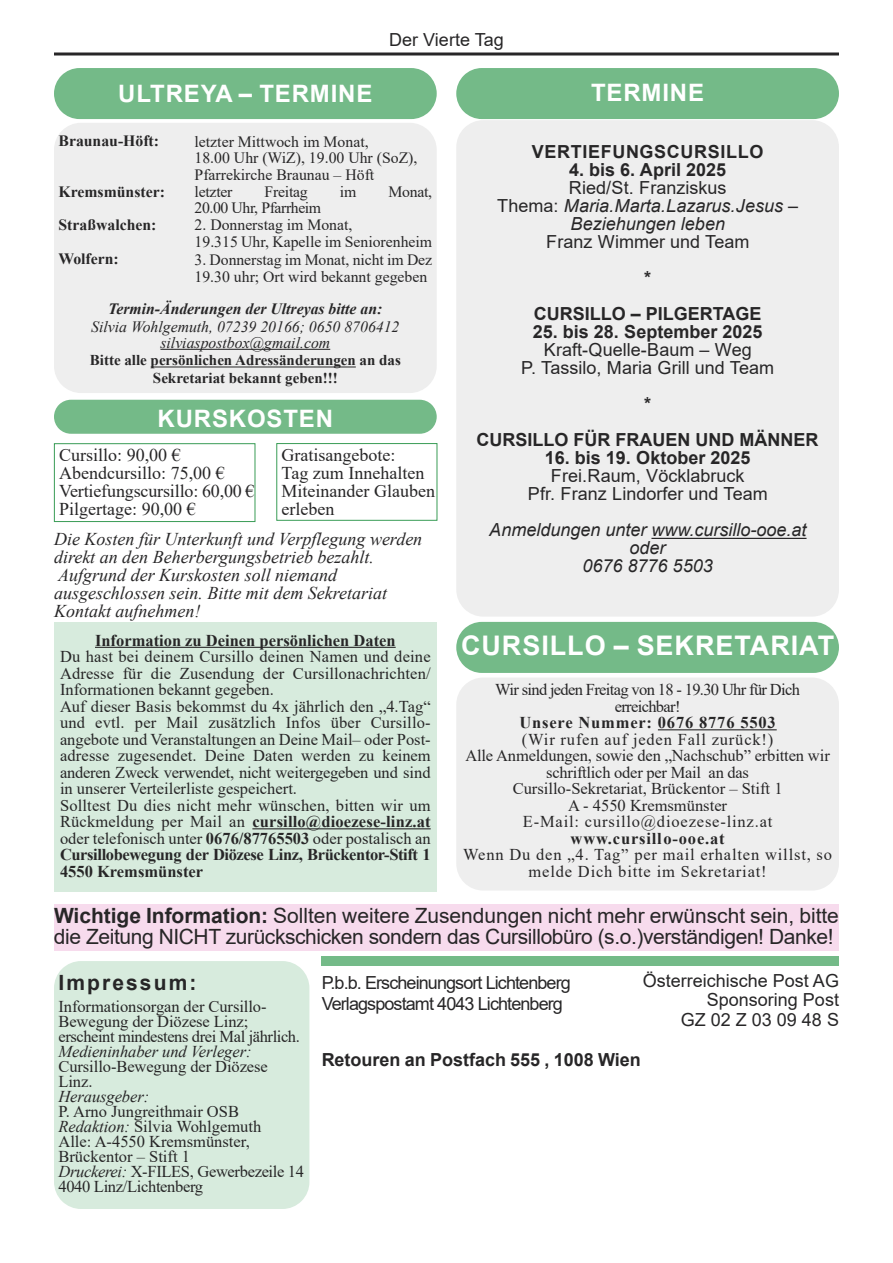
<style>
.page{position:relative;width:893px;height:1263px;background:#fff}
.page>*{position:absolute;margin:0;border:0;box-sizing:border-box;transform-origin:0 0}
.t1{font:700 27px "Arial";letter-spacing:.035em;color:#fff}
.t2{font:700 24px "Arial";letter-spacing:.035em;color:#fff}
.t3{font:21px/21px "Arial";letter-spacing:-.02em;color:#272627}
.t4{font:700 21px "Arial";color:#272627}
.t5{font:18px/19.5px "Arial";color:#272627;text-align:center}
.t6{font:italic 18px/18px "Times New Roman";color:#272627}
.t7{font:700 18px/36px "Arial";color:#272627;text-align:center}
.t8{font:18px/18px "Times New Roman";color:#272627}
.t9{font:italic 18px/18px "Arial";color:#272627;text-align:center}
.t10{font:18px/21px "Arial";letter-spacing:-.05em;color:#272627}
.t11{font:700 18px "Arial";letter-spacing:.035em;color:#272627}
.t12{font:16.5px/16.5px "Times New Roman";color:#272627}
.t13{font:16.5px/16.5px "Times New Roman";letter-spacing:.05em;color:#272627;text-align:center}
.t14{font:16.5px/16.5px "Times New Roman";letter-spacing:-.04em;color:#272627;text-align:center}
.t15{font:700 16.5px "Times New Roman";letter-spacing:.05em;color:#272627}
.t16{font:italic 16.5px "Times New Roman";letter-spacing:-.005em;color:#272627}
.t17{font:700 16.5px "Times New Roman";letter-spacing:.015em;color:#272627}
.t18{font:15.75px/16.5px "Times New Roman";color:#272627}
.t19{font:italic 15.75px/15.8px "Times New Roman";color:#272627;text-align:center}
.t20{font:700 15.75px "Times New Roman";color:#272627}
.t21{font:italic 700 15.75px "Times New Roman";color:#272627}
.t22{font:15.75px "Times New Roman";letter-spacing:-.025em;color:#272627}
.t23{font:700 15px/17.7px "Times New Roman";color:#272627;text-align:center}
.s1{font-weight:700}
.s2{font-style:normal}
.s3{font-style:italic}
</style>
<div class="page">
<div style="left:54px;top:400px;width:383px;height:34px;background:#74ba88"></div>
<div style="left:456px;top:678px;width:383px;height:212px;background:#eee"></div>
<div style="left:54px;top:961px;width:255px;height:248px;background:#d7ebdd"></div>
<div style="left:456px;top:622px;width:383px;height:51px;background:#74ba88"></div>
<div style="left:54px;top:123px;width:383px;height:270px;background:#eee"></div>
<div style="left:456px;top:68px;width:383px;height:51px;background:#74ba88"></div>
<div style="left:54px;top:68px;width:383px;height:51px;background:#74ba88"></div>
<svg style="left:54px;top:52px;width:785px;height:4px"></svg>
<hr style="left:658px;top:729px;width:119px;height:1px;background:#272627">
<div style="left:321px;top:956px;width:518px;height:9px;background:#74ba88"></div>
<hr style="left:160px;top:349px;width:170px;height:1px;background:#272627">
<hr style="left:151px;top:366px;width:205px;height:1px;background:#272627">
<div style="left:54px;top:622px;width:383px;height:270px;background:#d7ebdd"></div>
<hr style="left:95px;top:647px;width:301px;height:1px;background:#272627">
<hr style="left:252px;top:828px;width:179px;height:1px;background:#272627">
<div style="left:456px;top:120px;width:383px;height:497px;background:#eee"></div>
<hr style="left:651px;top:538px;width:155px;height:1px;background:#272627">
<div style="left:54px;top:905px;width:785px;height:46px;background:#f7dbed"></div>
<div style="left:54px;top:443px;width:201px;height:79px;border:1px solid #399c56"></div>
<div style="left:276px;top:443px;width:161px;height:78px;border:1px solid #399c56"></div>
<p class="t5" style="left:389px;top:30px;width:116px">Der Vierte Tag</p>
<h2 class="t2" style="left:118px;top:81px;width:256px">ULTREYA – TERMINE</h2>
<h2 class="t2" style="left:591px;top:80px;width:115px">TERMINE</h2>
<p class="t20" style="left:58px;top:132px;width:102px">Braunau-Höft:</p>
<p class="t18" style="left:195px;top:133px;width:224px">letzter Mittwoch im Monat,<br>18.00 Uhr (WiZ), 19.00 Uhr (SoZ),<br>Pfarrekirche Braunau – Höft</p>
<p class="t20" style="left:58px;top:183px;width:108px">Kremsmünster:</p>
<p class="t18" style="left:195px;top:183px;width:39px">letzter</p>
<p class="t18" style="left:265px;top:183px;width:45px">Freitag</p>
<p class="t18" style="left:340px;top:183px;width:18px">im</p>
<p class="t18" style="left:388px;top:183px;width:45px">Monat,</p>
<p class="t22" style="left:195px;top:199px;width:128px">20.00 Uhr, Pfarrheim</p>
<p class="t20" style="left:59px;top:216px;width:99px">Straßwalchen:</p>
<p class="t18" style="left:195px;top:216px;width:239px;line-height:17.1px">2. Donnerstag im Monat,<br>19.315 Uhr, Kapelle im Seniorenheim</p>
<p class="t20" style="left:59px;top:250px;width:62px">Wolfern:</p>
<p class="t18" style="left:195px;top:251px;width:239px;line-height:17.1px">3. Donnerstag im Monat, nicht im Dez<br>19.30 uhr; Ort wird bekannt gegeben</p>
<p class="t21" style="left:108px;top:300px;width:276px">Termin-Änderungen der Ultreyas bitte an:</p>
<p class="t19" style="left:91px;top:319px;width:310px">Silvia Wohlgemuth, 07239 20166; 0650 8706412 silviaspostbox@gmail.com</p>
<p class="t23" style="left:90px;top:351px;width:313px">Bitte alle persönlichen Adressänderungen an das<br>Sekretariat bekannt geben!!!</p>
<h2 class="t2" style="left:158px;top:405px;width:177px">KURSKOSTEN</h2>
<p class="t8" style="left:59px;top:446px;width:197px">Cursillo: 90,00 €<br>Abendcursillo: 75,00 €<br>Vertiefungscursillo: 60,00 €<br>Pilgertage: 90,00 €</p>
<p class="t8" style="left:282px;top:446px;width:155px">Gratisangebote:<br>Tag zum Innehalten<br>Miteinander Glauben erleben</p>
<p class="t6" style="left:54px;top:530px;width:370px">Die Kosten für Unterkunft und Verpflegung werden direkt an den Beherbergungsbetrieb bezahlt.<br>Aufgrund der Kurskosten soll niemand ausgeschlossen sein. Bitte mit dem Sekretariat Kontakt aufnehmen!</p>
<p class="t17" style="left:95px;top:631px;width:302px">Information zu Deinen persönlichen Daten</p>
<p class="t12" style="left:60px;top:648px;width:372px">Du hast bei deinem Cursillo deinen Namen und deine Adresse für die Zusendung der Cursillonachrichten/ Informationen bekannt gegeben.<br>Auf dieser Basis bekommst du 4x jährlich den „4.Tag“ und evtl. per Mail zusätzlich Infos über Cursillo&shy;angebote und Veranstaltungen an Deine Mail– oder Post&shy;adresse zugesendet. Deine Daten werden zu keinem anderen Zweck verwendet, nicht weitergegeben und sind in unserer Verteilerliste gespeichert.<br>Solltest Du dies nicht mehr wünschen, bitten wir um Rückmeldung per Mail an <span class="s1">cursillo@dioezese-linz.at </span>oder telefonisch unter <span class="s1">0676/87765503</span> oder postalisch an <span class="s1">Cursillobewegung der Diözese Linz, Brückentor-Stift 1<br>4550 Kremsmünster</span></p>
<p class="t11" style="left:532px;top:142px;width:233px">VERTIEFUNGSCURSILLO</p>
<p class="t7" style="left:569px;top:152px;width:159px">4. BIS 6. APRIL 2025</p>
<p class="t9" style="left:497px;top:179px;width:302px"><span class="s2">Ried/St. Franziskus<br>Thema:</span> Maria.Marta.Lazarus.Jesus –<br>Beziehungen leben</p>
<p class="t5" style="left:546px;top:232px;width:205px">Franz Wimmer und Team</p>
<p class="t7" style="left:534px;top:260px;width:229px">*<br>CURSILLO – PILGERTAGE</p>
<p class="t7" style="left:533px;top:314px;width:231px">25. BIS 28. SEPTEMBER 2025</p>
<p class="t5" style="left:521px;top:341px;width:254px;line-height:18px">Kraft-Quelle-Baum – Weg<br>P. Tassilo, Maria Grill und Team</p>
<p class="t7" style="left:477px;top:386px;width:343px">*<br>CURSILLO FÜR FRAUEN UND MÄNNER</p>
<p class="t7" style="left:545px;top:440px;width:207px">16. BIS 19. OKTOBER 2025</p>
<p class="t5" style="left:528px;top:467px;width:242px;line-height:18px">Frei.Raum, Vöcklabruck<br>Pfr. Franz Lindorfer und Team</p>
<p class="t9" style="left:489px;top:521px;width:319px">Anmeldungen unter www.cursillo-ooe.at oder<br>0676 8776 5503</p>
<h1 class="t1" style="left:461px;top:631px;width:375px">CURSILLO – SEKRETARIAT</h1>
<p class="t14" style="left:495px;top:681px;width:306px">Wir sind jeden Freitag von 18 - 19.30 Uhr für Dich erreichbar!</p>
<p class="t15" style="left:519px;top:713px;width:258px">Unsere Nummer: 0676 8776 5503</p>
<p class="t12" style="left:465px;top:731px;width:366px;text-align:center">(Wir rufen auf jeden Fall zurück!)<br>Alle Anmeldungen, sowie den „Nachschub” erbitten wir schriftlich oder per Mail an das<br>Cursillo-Sekretariat, Brückentor – Stift 1<br>A - 4550 Kremsmünster<br>E-Mail: cursillo@dioezese-linz.at</p>
<p class="t15" style="left:571px;top:829px;width:156px">www.cursillo-ooe.at</p>
<p class="t13" style="left:463px;top:846px;width:371px">Wenn Du den „4. Tag” per mail erhalten willst, so melde Dich bitte im Sekretariat!</p>
<p class="t3" style="left:54px;top:905px;width:786px"><span class="s1">WICHTIGE INFORMATION:</span> Sollten weitere Zusendungen nicht mehr erwünscht sein, bitte die Zeitung NICHT zurückschicken sondern das Cursillobüro (s.o.)verständigen! Danke!</p>
<p class="t4" style="left:58px;top:970px;width:139px">IMPRESSUM:</p>
<p class="t12" style="left:58px;top:999px;width:243px;line-height:15px">Informationsorgan der Cursillo-<br>Bewegung der Diözese Linz; erscheint mindestens drei Mal jährlich.</p>
<p class="t16" style="left:58px;top:1042px;width:195px">Medieninhaber und Verleger:</p>
<p class="t12" style="left:58px;top:1059px;width:211px;line-height:15px">Cursillo-Bewegung der Diözese<br>Linz.</p>
<p class="t16" style="left:58px;top:1087px;width:92px">Herausgeber:</p>
<p class="t12" style="left:58px;top:1104px;width:247px;line-height:15px">P. Arno Jungreithmair OSB<br><span class="s3">Redaktion:</span> Silvia Wohlgemuth<br>Alle: A-4550 Kremsmünster,<br>Brückentor – Stift 1<br><span class="s3">Druckerei:</span> X-FILES, Gewerbezeile 14<br>4040 Linz/Lichtenberg</p>
<p class="t10" style="left:322px;top:972px;width:251px">P.b.b. Erscheinungsort Lichtenberg<br>Verlagspostamt 4043 Lichtenberg</p>
<p class="t5" style="left:643px;top:971px;width:198px;text-align:right">Österreichische Post AG<br>Sponsoring Post<br>GZ02Z030948S</p>
<p class="t7" style="left:322px;top:1041px;width:321px">RETOUREN AN POSTFACH 555 , 1008 WIEN</p>
</div>
